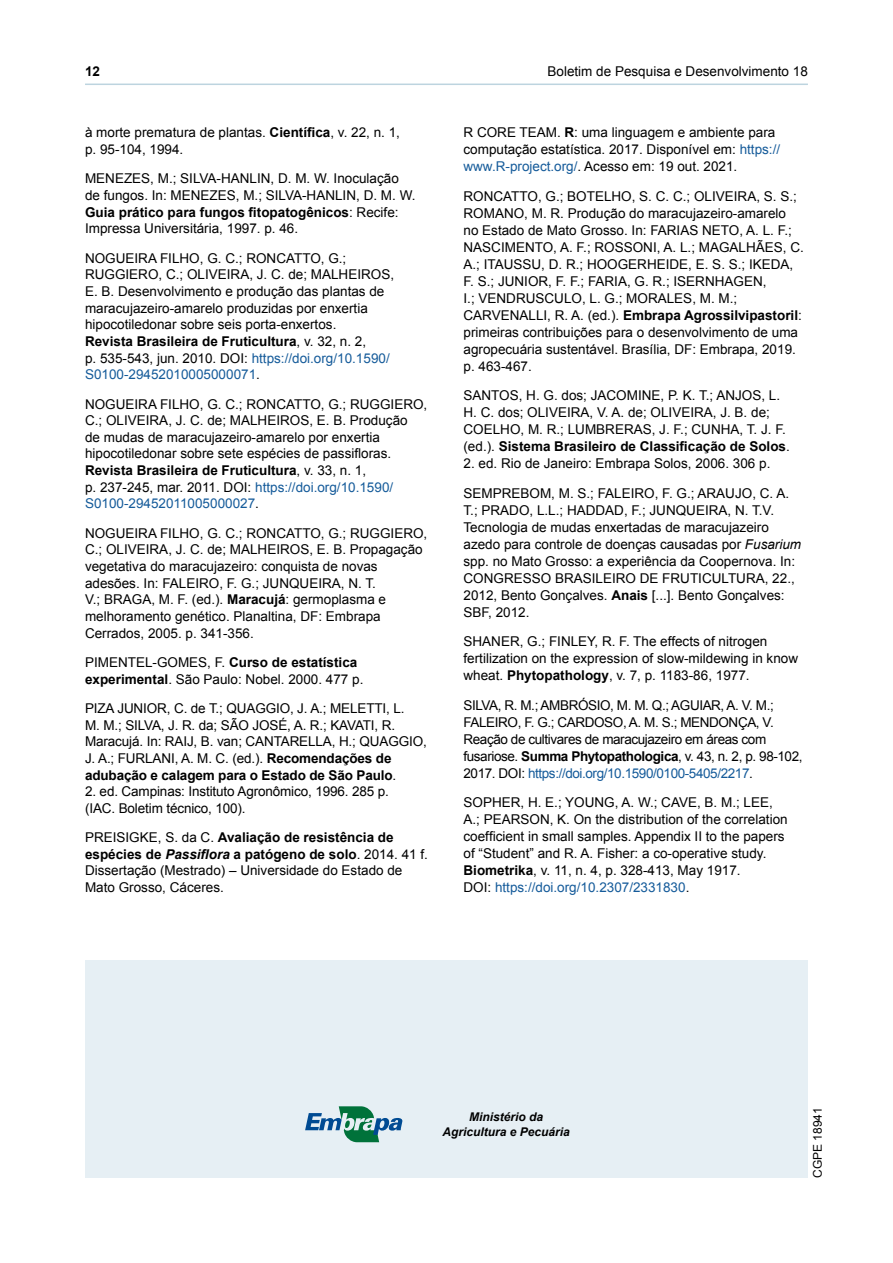
<style>
.page{position:relative;width:893px;height:1263px;background:#fff}
.page>*{position:absolute;margin:0;border:0;box-sizing:border-box;transform-origin:0 0}
.t1{font:13.5px/16.6px "Arial";color:#000}
.t2{font:13.5px/17px "Arial";letter-spacing:-.03em;color:#000}
.t3{font:700 13.5px "Arial";color:#000}
.t4{font:italic 700 12px/14.4px "Arial";color:#000;text-align:center}
.t5{font:12px "Arial";color:#000}
.s1{font-weight:700}
.s2{color:#155b9a}
.s3{font-weight:700;font-style:italic}
.s4{font-style:italic}
</style>
<div class="page">
<hr style="left:85px;top:84px;width:723px;height:1px;background:#bdd4df">
<div style="left:85px;top:960px;width:723px;height:218px;background:#e6eff4"></div>
<svg style="left:305px;top:1106px;width:98px;height:36px"></svg>
<p class="t3" style="left:85px;top:62px;width:17px">12</p>
<p class="t1" style="left:547px;top:63px;width:262px">Boletim de Pesquisa e Desenvolvimento 18</p>
<p class="t1" style="left:85px;top:124px;width:316px">à morte prematura de plantas. <span class="s1">Científica</span>, v. 22, n. 1, p. 95-104, 1994.</p>
<p class="t1" style="left:85px;top:170px;width:332px">MENEZES, M.; SILVA-HANLIN, D. M. W. Inoculação de fungos. In: MENEZES, M.; SILVA-HANLIN, D. M. W.<br><span class="s1">Guia prático para fungos fitopatogênicos</span>: Recife:<br>Impressa Universitária, 1997. p. 46.</p>
<p class="t1" style="left:85px;top:250px;width:311px">NOGUEIRA FILHO, G. C.; RONCATTO, G.; RUGGIERO, C.; OLIVEIRA, J. C. de; MALHEIROS, E. B. Desenvolvimento e produção das plantas de maracujazeiro-amarelo produzidas por enxertia hipocotiledonar sobre seis porta-enxertos.<br><span class="s1">Revista Brasileira de Fruticultura</span>, v. 32, n. 2,<br>p. 535-543, jun. 2010. DOI: <span class="s2">https://doi.org/10.1590/ S0100-29452010005000071</span>.</p>
<p class="t1" style="left:85px;top:396px;width:344px">NOGUEIRA FILHO, G. C.; RONCATTO, G.; RUGGIERO, C.; OLIVEIRA, J. C. de; MALHEIROS, E. B. Produção<br>de mudas de maracujazeiro-amarelo por enxertia hipocotiledonar sobre sete espécies de passifloras.<br><span class="s1">Revista Brasileira de Fruticultura</span>, v. 33, n. 1,<br>p. 237-245, mar. 2011. DOI: <span class="s2">https://doi.org/10.1590/ S0100-29452011005000027</span>.</p>
<p class="t1" style="left:85px;top:525px;width:344px">NOGUEIRA FILHO, G. C.; RONCATTO, G.; RUGGIERO, C.; OLIVEIRA, J. C. de; MALHEIROS, E. B. Propagação vegetativa do maracujazeiro: conquista de novas adesões. In: FALEIRO, F. G.; JUNQUEIRA, N. T.<br>V.; BRAGA, M. F. (ed.). <span class="s1">Maracujá</span>: germoplasma e melhoramento genético. Planaltina, DF: Embrapa Cerrados, 2005. p. 341-356.</p>
<p class="t1" style="left:85px;top:654px;width:280px">PIMENTEL-GOMES, F. <span class="s1">Curso de estatística experimental</span>. São Paulo: Nobel. 2000. 477 p.</p>
<p class="t1" style="left:85px;top:700px;width:343px">PIZA JUNIOR, C. de T.; QUAGGIO, J. A.; MELETTI, L.<br>M. M.; SILVA, J. R. da; SÃO JOSÉ, A. R.; KAVATI, R.<br>Maracujá. In: RAIJ, B. van; CANTARELLA, H.; QUAGGIO, J. A.; FURLANI, A. M. C. (ed.). <span class="s1">Recomendações de adubação e calagem para o Estado de São Paulo</span>.</p>
<p class="t1" style="left:85px;top:783px;width:305px">2. ed. Campinas: Instituto Agronômico, 1996. 285 p. (IAC. Boletim técnico, 100).</p>
<p class="t1" style="left:85px;top:829px;width:344px">PREISIGKE, S. da C. <span class="s1">Avaliação de resistência de espécies de</span> <span class="s3">Passiflora</span> <span class="s1">a patógeno de solo</span>. 2014. 41 f.<br>Dissertação (Mestrado) – Universidade do Estado de Mato Grosso, Cáceres.</p>
<p class="t1" style="left:463px;top:124px;width:318px">R CORE TEAM. <span class="s1">R</span>: uma linguagem e ambiente para computação estatística. 2017. Disponível em: <span class="s2">https:// www.R-project.org/</span>. Acesso em: 19 out. 2021.</p>
<p class="t1" style="left:463px;top:188px;width:342px">RONCATTO, G.; BOTELHO, S. C. C.; OLIVEIRA, S. S.; ROMANO, M. R. Produção do maracujazeiro-amarelo no Estado de Mato Grosso. In: FARIAS NETO, A. L. F.; NASCIMENTO, A. F.; ROSSONI, A. L.; MAGALHÃES, C.<br>A.; ITAUSSU, D. R.; HOOGERHEIDE, E. S. S.; IKEDA, F. S.; JUNIOR, F. F.; FARIA, G. R.; ISERNHAGEN,<br>I.; VENDRUSCULO, L. G.; MORALES, M. M.; CARVENALLI, R. A. (ed.). <span class="s1">Embrapa Agrossilvipastoril</span>: primeiras contribuições para o desenvolvimento de uma agropecuária sustentável. Brasília, DF: Embrapa, 2019. p. 463-467.</p>
<p class="t1" style="left:463px;top:387px;width:328px">SANTOS, H. G. dos; JACOMINE, P. K. T.; ANJOS, L.<br>H. C. dos; OLIVEIRA, V. A. de; OLIVEIRA, J. B. de; COELHO, M. R.; LUMBRERAS, J. F.; CUNHA, T. J. F. (ed.). <span class="s1">Sistema Brasileiro de Classificação de Solos</span>.</p>
<p class="t1" style="left:463px;top:449px;width:327px;line-height:29.7px">2. ed. Rio de Janeiro: Embrapa Solos, 2006. 306 p.<br>SEMPREBOM, M. S.; FALEIRO, F. G.; ARAUJO, C. A.</p>
<p class="t1" style="left:463px;top:502px;width:339px">T.; PRADO, L.L.; HADDAD, F.; JUNQUEIRA, N. T.V.<br>Tecnologia de mudas enxertadas de maracujazeiro azedo para controle de doenças causadas por <span class="s4">Fusarium </span>spp. no Mato Grosso: a experiência da Coopernova. In:<br>CONGRESSO BRASILEIRO DE FRUTICULTURA, 22., 2012, Bento Gonçalves. <span class="s1">Anais</span> [...]. Bento Gonçalves:<br>SBF, 2012.</p>
<p class="t1" style="left:463px;top:633px;width:336px">SHANER, G.; FINLEY, R. F. The effects of nitrogen fertilization on the expression of slow-mildewing in know wheat. <span class="s1">Phytopathology</span>, v. 7, p. 1183-86, 1977.</p>
<p class="t2" style="left:463px;top:697px;width:341px">SILVA, R. M.; AMBRÓSIO, M. M. Q.; AGUIAR, A. V. M.; FALEIRO, F. G.; CARDOSO, A. M. S.; MENDONÇA, V.<br>Reação de cultivares de maracujazeiro em áreas com fusariose. <span class="s1">Summa Phytopathologica</span>, v. 43, n. 2, p. 98-102, 2017. DOI: <span class="s2">https://doi.org/10.1590/0100-5405/2217</span>.</p>
<p class="t1" style="left:463px;top:794px;width:326px">SOPHER, H. E.; YOUNG, A. W.; CAVE, B. M.; LEE, A.; PEARSON, K. On the distribution of the correlation coefficient in small samples. Appendix II to the papers of “Student” and R. A. Fisher: a co-operative study.<br><span class="s1">Biometrika</span>, v. 11, n. 4, p. 328-413, May 1917.<br>DOI: <span class="s2">https://doi.org/10.2307/2331830</span>.</p>
<p class="t4" style="left:443px;top:1110px;width:129px">Ministério da<br>Agricultura e Pecuária</p>
<p class="t5" style="left:810px;top:1178px;width:72px;rotate:-90deg">CGPE 18941</p>
</div>
